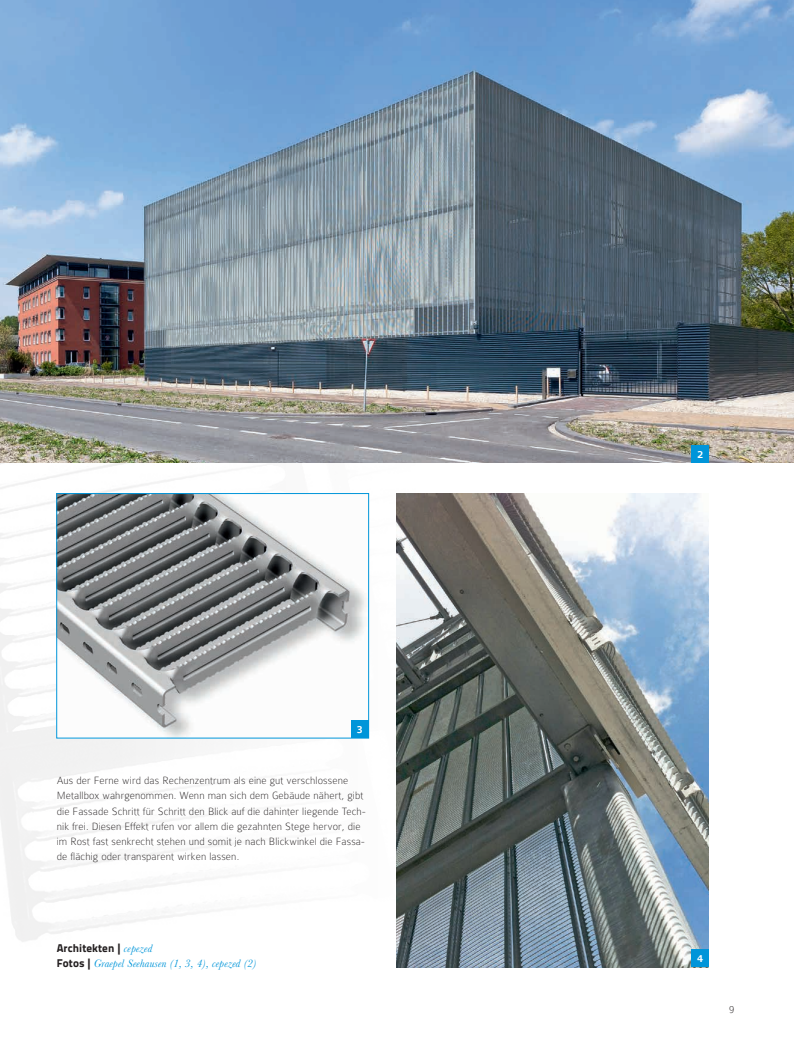
<style>
.page{position:relative;width:794px;height:1053px;background:#fff}
.page>*{position:absolute;margin:0;border:0;box-sizing:border-box;transform-origin:0 0}
.t1{font:100 11.25px/15.2px "Colaborate";letter-spacing:.01em;color:#231f20}
.t2{font:italic 11.25px "Baskerville";letter-spacing:.01em;color:#0095d9}
.t3{font:800 11.25px "Titillium Text 22 L";letter-spacing:.01em;color:#231f20}
.t4{font:500 11.25px "Colaborate";color:#fff}
.s1{font-family:"Baskerville";font-weight:400;font-style:italic;color:#0095d9}
.s2{font-family:"Titillium Text 22 L";font-weight:800;font-style:normal;color:#231f20}
</style>
<div class="page">
<img style="left:0;top:463px;width:425px;height:505px">
<img style="left:0;top:0;width:794px;height:463px">
<img style="left:59px;top:495px;width:308px;height:241px">
<div style="left:57px;top:493px;width:312px;height:245px;border:1px solid #0095d9"></div>
<img style="left:397px;top:493px;width:312px;height:474px">
<div style="left:691px;top:445px;width:18px;height:18px;background:#0095d9"></div>
<div style="left:351px;top:720px;width:18px;height:18px;background:#0095d9"></div>
<div style="left:691px;top:949px;width:18px;height:18px;background:#0095d9"></div>
<p class="t4" style="left:357px;top:723px;width:8px">3</p>
<p class="t1" style="left:57px;top:772px;width:310px">Aus der Ferne wird das Rechenzentrum als eine gut verschlossene Metallbox wahrgenommen. Wenn man sich dem Gebäude nähert, gibt die Fassade Schritt für Schritt den Blick auf die dahinter liegende Tech&shy;nik frei. Diesen Effekt rufen vor allem die gezahnten Stege hervor, die im Rost fast senkrecht stehen und somit je nach Blickwinkel die Fassa&shy;de flächig oder transparent wirken lassen.</p>
<p class="t3" style="left:57px;top:939px;width:97px">Architekten | <span class="s1">cepezed</span></p>
<p class="t2" style="left:57px;top:956px;width:201px"><span class="s2">Fotos |</span>Graepel Seehausen (1, 3, 4), cepezed (2)</p>
<p class="t4" style="left:697px;top:448px;width:8px">2</p>
<p class="t4" style="left:697px;top:952px;width:8px">4</p>
<p class="t1" style="left:729px;top:1001px;width:7px">9</p>
</div>
